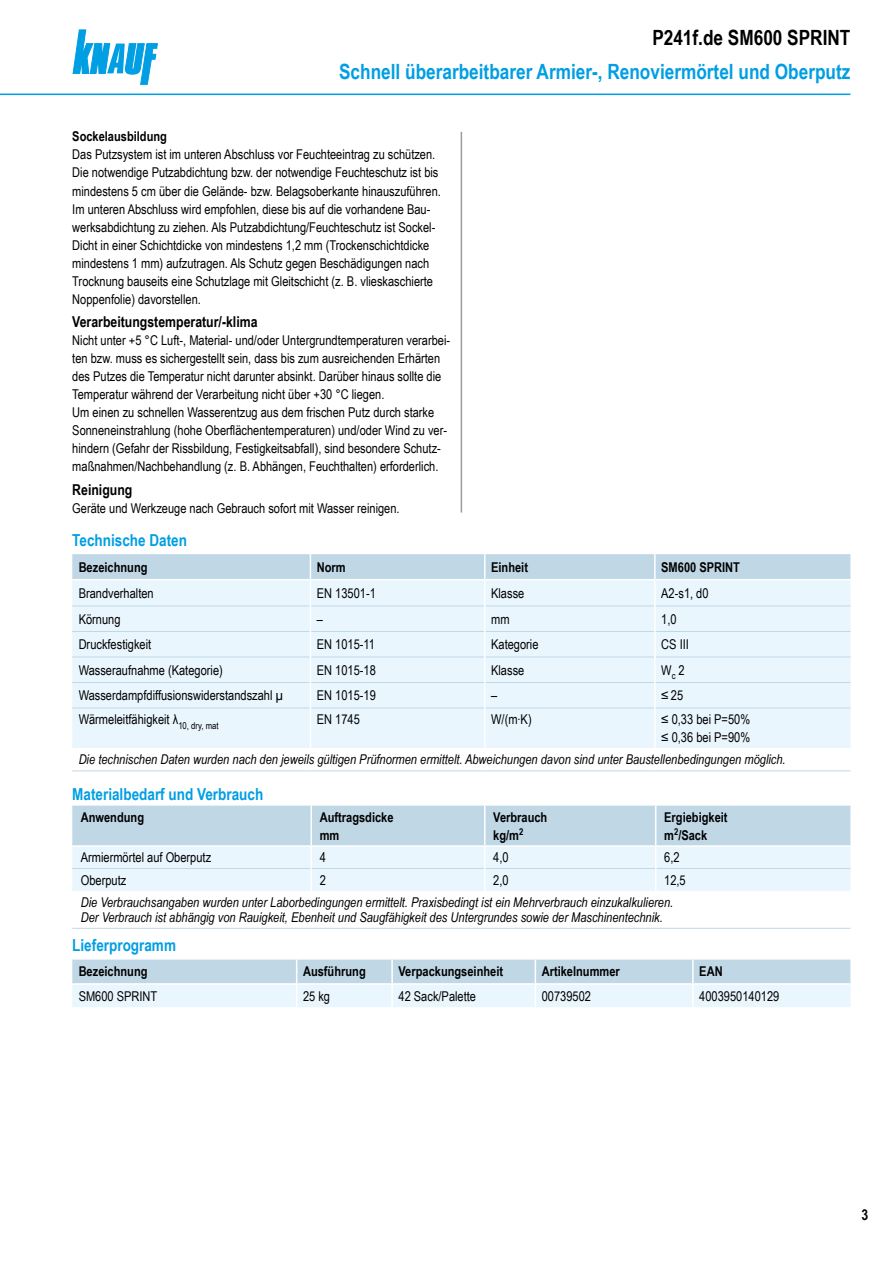
<style>
.page{position:relative;width:893px;height:1263px;background:#fff}
.page>*{position:absolute;margin:0;border:0;box-sizing:border-box;transform-origin:0 0}
.t1{font:700 21px "Arial Narrow";color:#009ee3}
.t2{font:700 21px "Arial Narrow";color:#000}
.Ue3_11cyan_TB{font:700 16.5px "Arial Narrow";color:#009ee3}
.Ue4_10schwarz_TB{font:700 15px "Arial Narrow";color:#000}
.Text_TB{font:13.5px/18px "Arial Narrow";color:#000}
.Leg_Tabelle_TB{font:italic 13.5px/15px "Arial Narrow";color:#000}
.Tab_Text_TB{font:13.5px "Arial Narrow";color:#000}
.Tabellentext_TB{font:13.5px "Arial Narrow";color:#000}
.Leg_Fussnote_Tab_Einzug_TB{font:italic 13.5px "Arial Narrow";color:#000}
.Tab_Kopf_TB{font:700 13.5px "Arial Narrow";color:#000}
.Tabellenkopf_fett_TB{font:700 13.5px/18px "Arial Narrow";color:#000}
.Ue5_9schwarz_TB{font:700 13.5px "Arial Narrow";color:#000}
</style>
<div class="page">
<svg style="left:73px;top:30px;width:84px;height:54px"></svg>
<hr style="left:0;top:94px;width:850px;height:1px;background:#009ee3">
<hr style="left:461px;top:132px;width:1px;height:381px;background:#9c9c9d">
<div style="left:72px;top:709px;width:778px;height:39px;background:#eaf6fe"></div>
<hr style="left:72px;top:708px;width:238px;height:1px;background:#c0d8e6">
<hr style="left:311px;top:708px;width:173px;height:1px;background:#c0d8e6">
<hr style="left:485px;top:708px;width:169px;height:1px;background:#c0d8e6">
<svg style="left:72px;top:554px;width:778px;height:154px;background:#e2f0f9"></svg>
<hr style="left:310px;top:708px;width:1px;height:40px;background:#fff">
<hr style="left:484px;top:708px;width:1px;height:40px;background:#fff">
<hr style="left:656px;top:606px;width:194px;height:1px;background:#c0d8e6">
<hr style="left:656px;top:631px;width:194px;height:1px;background:#c0d8e6">
<hr style="left:656px;top:682px;width:194px;height:1px;background:#c0d8e6">
<hr style="left:654px;top:580px;width:2px;height:26px;background:#fff">
<hr style="left:654px;top:606px;width:2px;height:25px;background:#fff">
<hr style="left:654px;top:631px;width:2px;height:26px;background:#fff">
<hr style="left:654px;top:657px;width:2px;height:25px;background:#fff">
<hr style="left:654px;top:682px;width:2px;height:26px;background:#fff">
<hr style="left:72px;top:770px;width:238px;height:1px;background:#c0d8e6">
<hr style="left:310px;top:770px;width:175px;height:1px;background:#c0d8e6">
<hr style="left:485px;top:770px;width:170px;height:1px;background:#c0d8e6">
<hr style="left:655px;top:770px;width:195px;height:1px;background:#c0d8e6">
<hr style="left:656px;top:708px;width:194px;height:1px;background:#c0d8e6">
<hr style="left:72px;top:579px;width:238px;height:1px;background:#fff">
<hr style="left:485px;top:579px;width:169px;height:1px;background:#fff">
<hr style="left:311px;top:579px;width:173px;height:1px;background:#fff">
<hr style="left:654px;top:554px;width:2px;height:26px;background:#fff">
<hr style="left:656px;top:579px;width:194px;height:1px;background:#fff">
<hr style="left:654px;top:708px;width:2px;height:40px;background:#fff">
<hr style="left:72px;top:928px;width:239px;height:1px;background:#c0d8e6">
<hr style="left:311px;top:928px;width:174px;height:1px;background:#c0d8e6">
<hr style="left:485px;top:928px;width:171px;height:1px;background:#c0d8e6">
<hr style="left:656px;top:928px;width:194px;height:1px;background:#c0d8e6">
<svg style="left:72px;top:806px;width:778px;height:85px;background:#d6e8f2"></svg>
<hr style="left:655px;top:806px;width:1px;height:39px;background:#fff">
<svg style="left:72px;top:959px;width:778px;height:48px;background:#d6e7f2"></svg>
<hr style="left:692px;top:984px;width:2px;height:23px;background:#fff">
<h1 class="t2" style="left:652px;top:22px;width:200px">P241f.de SM600 SPRINT</h1>
<h1 class="t1" style="left:339px;top:56px;width:513px">Schnell überarbeitbarer Armier-, Renoviermörtel und Oberputz</h1>
<p class="Ue5_9schwarz_TB" style="left:72px;top:127px;width:96px">Sockelausbildung</p>
<p class="Text_TB" style="left:72px;top:145px;width:370px">Das Putzsystem ist im unteren Abschluss vor Feuchteeintrag zu schützen.<br>Die notwendige Putzabdichtung bzw. der notwendige Feuchteschutz ist bis mindestens 5 cm über die Gelände- bzw. Belagsoberkante hinauszuführen.<br>Im unteren Abschluss wird empfohlen, diese bis auf die vorhandene Bau&shy;werksabdichtung zu ziehen. Als Putzabdichtung/Feuchteschutz ist Sockel-Dicht in einer Schichtdicke von mindestens 1,2 mm (Trockenschichtdicke mindestens 1 mm) aufzutragen. Als Schutz gegen Beschädigungen nach Trocknung bauseits eine Schutzlage mit Gleitschicht (z. B. vlieskaschierte Noppenfolie) davorstellen.</p>
<p class="Ue4_10schwarz_TB" style="left:72px;top:310px;width:187px">Verarbeitungstemperatur/-klima</p>
<p class="Text_TB" style="left:72px;top:331px;width:379px">Nicht unter +5 °C Luft-, Material- und/oder Untergrundtemperaturen verarbei&shy;ten bzw. muss es sichergestellt sein, dass bis zum ausreichenden Erhärten des Putzes die Temperatur nicht darunter absinkt. Darüber hinaus sollte die Temperatur während der Verarbeitung nicht über +30 °C liegen.</p>
<p class="Text_TB" style="left:72px;top:403px;width:376px">Um einen zu schnellen Wasserentzug aus dem frischen Putz durch starke Sonneneinstrahlung (hohe Oberflächentemperaturen) und/oder Wind zu ver&shy;hindern (Gefahr der Rissbildung, Festigkeitsabfall), sind besondere Schutz&shy;maßnahmen/Nachbehandlung (z. B. Abhängen, Feuchthalten) erforderlich.</p>
<p class="Ue4_10schwarz_TB" style="left:72px;top:478px;width:62px">Reinigung</p>
<p class="Text_TB" style="left:72px;top:498px;width:329px">Geräte und Werkzeuge nach Gebrauch sofort mit Wasser reinigen.</p>
<p class="Ue3_11cyan_TB" style="left:72px;top:527px;width:116px">Technische Daten</p>
<p class="Tab_Kopf_TB" style="left:79px;top:557px;width:70px">Bezeichnung</p>
<p class="Tab_Kopf_TB" style="left:317px;top:557px;width:30px">Norm</p>
<p class="Tab_Kopf_TB" style="left:491px;top:557px;width:38px">Einheit</p>
<p class="Tab_Kopf_TB" style="left:661px;top:557px;width:80px">SM600 SPRINT</p>
<p class="Tab_Text_TB" style="left:79px;top:583px;width:77px">Brandverhalten</p>
<p class="Tab_Text_TB" style="left:317px;top:583px;width:61px">EN 13501-1</p>
<p class="Tab_Text_TB" style="left:491px;top:583px;width:35px">Klasse</p>
<p class="Tab_Text_TB" style="left:661px;top:583px;width:49px">A2-s1, d0</p>
<p class="Tab_Text_TB" style="left:79px;top:609px;width:43px">Körnung</p>
<p class="Tab_Text_TB" style="left:317px;top:609px;width:8px">–</p>
<p class="Tab_Text_TB" style="left:491px;top:609px;width:20px">mm</p>
<p class="Tab_Text_TB" style="left:661px;top:609px;width:17px">1,0</p>
<p class="Tab_Text_TB" style="left:79px;top:634px;width:74px">Druckfestigkeit</p>
<p class="Tabellentext_TB" style="left:317px;top:634px;width:60px">EN 1015-11</p>
<p class="Tab_Text_TB" style="left:491px;top:634px;width:49px">Kategorie</p>
<p class="Tab_Text_TB" style="left:661px;top:634px;width:29px">CS III</p>
<p class="Tab_Text_TB" style="left:79px;top:660px;width:146px">Wasseraufnahme (Kategorie)</p>
<p class="Tab_Text_TB" style="left:317px;top:660px;width:61px">EN 1015-18</p>
<p class="Tab_Text_TB" style="left:491px;top:660px;width:35px">Klasse</p>
<p class="Tab_Text_TB" style="left:661px;top:660px;width:25px">W<sub>c</sub> 2</p>
<p class="Tabellentext_TB" style="left:79px;top:685px;width:206px">Wasserdampfdiffusionswiderstandszahl µ</p>
<p class="Tab_Text_TB" style="left:317px;top:685px;width:61px">EN 1015-19</p>
<p class="Tab_Text_TB" style="left:491px;top:685px;width:8px">–</p>
<p class="Tab_Text_TB" style="left:661px;top:685px;width:23px">≤25</p>
<p class="Tabellentext_TB" style="left:79px;top:709px;width:142px">Wärmeleitfähigkeit λ<sub>10,</sub> <sub>dry,</sub> <sub>mat</sub></p>
<p class="Tab_Text_TB" style="left:317px;top:709px;width:45px">EN 1745</p>
<p class="Tab_Text_TB" style="left:491px;top:709px;width:42px">W/(m∙K)</p>
<p class="Tabellentext_TB" style="left:661px;top:709px;width:90px">≤ 0,33 bei P=50%</p>
<p class="Tabellentext_TB" style="left:661px;top:727px;width:90px">≤ 0,36 bei P=90%</p>
<p class="Leg_Fussnote_Tab_Einzug_TB" style="left:79px;top:750px;width:708px">Die technischen Daten wurden nach den jeweils gültigen Prüfnormen ermittelt. Abweichungen davon sind unter Baustellenbedingungen möglich.</p>
<p class="Ue3_11cyan_TB" style="left:72px;top:781px;width:192px">Materialbedarf und Verbrauch</p>
<p class="Tabellenkopf_fett_TB" style="left:81px;top:807px;width:65px">Anwendung</p>
<p class="Tabellenkopf_fett_TB" style="left:320px;top:807px;width:75px">Auftragsdicke</p>
<p class="Tabellenkopf_fett_TB" style="left:320px;top:825px;width:21px">mm</p>
<p class="Tabellenkopf_fett_TB" style="left:493px;top:807px;width:56px">Verbrauch kg/m<sup>2</sup></p>
<p class="Tabellenkopf_fett_TB" style="left:664px;top:807px;width:65px">Ergiebigkeit m<sup>2</sup>/Sack</p>
<p class="Tabellentext_TB" style="left:81px;top:847px;width:132px">Armiermörtel auf Oberputz</p>
<p class="Tabellentext_TB" style="left:320px;top:847px;width:8px">4</p>
<p class="Tabellentext_TB" style="left:493px;top:847px;width:17px">4,0</p>
<p class="Tabellentext_TB" style="left:664px;top:847px;width:17px">6,2</p>
<p class="Tabellentext_TB" style="left:81px;top:870px;width:47px">Oberputz</p>
<p class="Tabellentext_TB" style="left:320px;top:870px;width:8px">2</p>
<p class="Tabellentext_TB" style="left:493px;top:870px;width:17px">2,0</p>
<p class="Tabellentext_TB" style="left:664px;top:870px;width:23px">12,5</p>
<p class="Leg_Tabelle_TB" style="left:81px;top:894px;width:594px">Die Verbrauchsangaben wurden unter Laborbedingungen ermittelt. Praxisbedingt ist ein Mehrverbrauch einzukalkulieren.<br>Der Verbrauch ist abhängig von Rauigkeit, Ebenheit und Saugfähigkeit des Untergrundes sowie der Maschinentechnik.</p>
<p class="Ue3_11cyan_TB" style="left:72px;top:933px;width:105px">Lieferprogramm</p>
<p class="Tab_Kopf_TB" style="left:79px;top:961px;width:70px">Bezeichnung</p>
<p class="Tab_Kopf_TB" style="left:303px;top:961px;width:64px">Ausführung</p>
<p class="Tab_Kopf_TB" style="left:398px;top:961px;width:106px">Verpackungseinheit</p>
<p class="Tab_Kopf_TB" style="left:542px;top:961px;width:80px">Artikelnummer</p>
<p class="Tab_Kopf_TB" style="left:699px;top:961px;width:25px">EAN</p>
<p class="Tab_Text_TB" style="left:79px;top:986px;width:80px">SM600 SPRINT</p>
<p class="Tab_Text_TB" style="left:303px;top:986px;width:29px">25 kg</p>
<p class="Tab_Text_TB" style="left:398px;top:986px;width:79px">42 Sack/Palette</p>
<p class="Tab_Text_TB" style="left:542px;top:986px;width:51px">00739502</p>
<p class="Tab_Text_TB" style="left:699px;top:986px;width:82px">4003950140129</p>
<p class="Ue4_10schwarz_TB" style="left:861px;top:1204px;width:8px">3</p>
</div>
